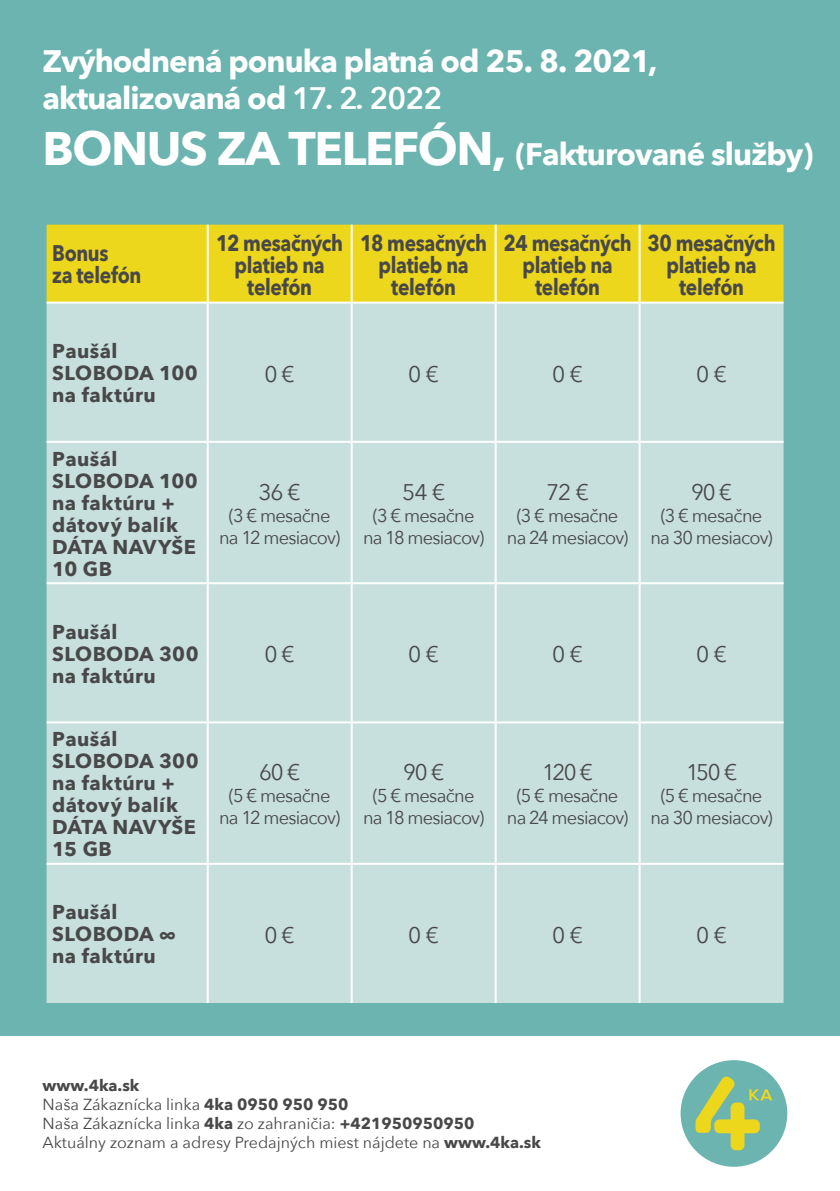
<style>
.page{position:relative;width:840px;height:1191px;background:#fff}
.page>*{position:absolute;margin:0;border:0;box-sizing:border-box;transform-origin:0 0}
.t1{font:700 31px/37.2px "Avenir Next";letter-spacing:-.03em;color:#fff}
.t2{font:700 22.6px/22px "Avenir Next";letter-spacing:-.02em;color:#484848;text-align:center;scale:.85 1}
.t3{font:22.6px "Avenir Next";letter-spacing:-.055em;color:#484848}
.t4{font:700 20px/22px "Avenir Next";letter-spacing:.02em;color:#484848}
.t5{font:18.6px/22px "Avenir Next";letter-spacing:-.04em;color:#484848;text-align:center}
.t6{font:16px/19.2px "Avenir Next";color:#484848}
.s1{font-weight:600}
.s2{font-size:47px}
.s3{font-weight:700}
</style>
<div class="page">
<div style="left:0;top:0;width:839px;height:1191px;background:#6bb4af"></div>
<div style="left:0;top:1036px;width:839px;height:155px;background:#fff"></div>
<div style="left:47px;top:225px;width:736px;height:77px;background:#edd71c"></div>
<div style="left:47px;top:304px;width:736px;height:699px;background:#c7dfdd"></div>
<hr style="left:206px;top:225px;width:2px;height:77px;background:#fff">
<hr style="left:350px;top:225px;width:2px;height:77px;background:#fff">
<hr style="left:494px;top:225px;width:2px;height:77px;background:#fff">
<hr style="left:638px;top:225px;width:2px;height:77px;background:#fff">
<hr style="left:47px;top:302px;width:160px;height:2px;background:#fff">
<hr style="left:207px;top:302px;width:144px;height:2px;background:#fff">
<hr style="left:206px;top:304px;width:2px;height:137px;background:#fff">
<hr style="left:351px;top:302px;width:144px;height:2px;background:#fff">
<hr style="left:350px;top:304px;width:2px;height:137px;background:#fff">
<hr style="left:495px;top:302px;width:144px;height:2px;background:#fff">
<hr style="left:494px;top:304px;width:2px;height:137px;background:#fff">
<hr style="left:639px;top:302px;width:144px;height:2px;background:#fff">
<hr style="left:638px;top:304px;width:2px;height:137px;background:#fff">
<hr style="left:47px;top:441px;width:160px;height:2px;background:#fff">
<hr style="left:207px;top:441px;width:144px;height:2px;background:#fff">
<hr style="left:206px;top:443px;width:2px;height:139px;background:#fff">
<hr style="left:351px;top:441px;width:144px;height:2px;background:#fff">
<hr style="left:350px;top:443px;width:2px;height:139px;background:#fff">
<hr style="left:495px;top:441px;width:144px;height:2px;background:#fff">
<hr style="left:494px;top:443px;width:2px;height:139px;background:#fff">
<hr style="left:639px;top:441px;width:144px;height:2px;background:#fff">
<hr style="left:638px;top:443px;width:2px;height:139px;background:#fff">
<hr style="left:47px;top:582px;width:160px;height:2px;background:#fff">
<hr style="left:207px;top:582px;width:144px;height:2px;background:#fff">
<hr style="left:206px;top:584px;width:2px;height:137px;background:#fff">
<hr style="left:351px;top:582px;width:144px;height:2px;background:#fff">
<hr style="left:350px;top:584px;width:2px;height:137px;background:#fff">
<hr style="left:495px;top:582px;width:144px;height:2px;background:#fff">
<hr style="left:494px;top:584px;width:2px;height:137px;background:#fff">
<hr style="left:639px;top:582px;width:144px;height:2px;background:#fff">
<hr style="left:638px;top:584px;width:2px;height:137px;background:#fff">
<hr style="left:47px;top:721px;width:160px;height:2px;background:#fff">
<hr style="left:207px;top:721px;width:144px;height:2px;background:#fff">
<hr style="left:206px;top:723px;width:2px;height:139px;background:#fff">
<hr style="left:351px;top:721px;width:144px;height:2px;background:#fff">
<hr style="left:350px;top:723px;width:2px;height:139px;background:#fff">
<hr style="left:495px;top:721px;width:144px;height:2px;background:#fff">
<hr style="left:494px;top:723px;width:2px;height:139px;background:#fff">
<hr style="left:639px;top:721px;width:144px;height:2px;background:#fff">
<hr style="left:638px;top:723px;width:2px;height:139px;background:#fff">
<hr style="left:47px;top:862px;width:160px;height:2px;background:#fff">
<hr style="left:207px;top:862px;width:144px;height:2px;background:#fff">
<hr style="left:206px;top:864px;width:2px;height:139px;background:#fff">
<hr style="left:351px;top:862px;width:144px;height:2px;background:#fff">
<hr style="left:350px;top:864px;width:2px;height:139px;background:#fff">
<hr style="left:495px;top:862px;width:144px;height:2px;background:#fff">
<hr style="left:494px;top:864px;width:2px;height:139px;background:#fff">
<hr style="left:639px;top:862px;width:144px;height:2px;background:#fff">
<hr style="left:638px;top:864px;width:2px;height:139px;background:#fff">
<svg style="left:680px;top:1060px;width:106px;height:106px"></svg>
<h1 class="t1" style="left:43px;top:42px;width:616px">Zvýhodnená ponuka platná od 25. 8. 2021, aktualizovaná od <span class="s1">17. 2. 2022</span></h1>
<h1 class="t1" style="left:43px;top:136px;width:771px"><span class="s2">BONUS ZA TELEFÓN,</span> (Fakturované služby)</h1>
<p class="t2" style="left:52px;top:242px;width:106px;text-align:left">Bonus<br>za telefón</p>
<p class="t2" style="left:216px;top:232px;width:151px">12 mesačných platieb na telefón</p>
<p class="t2" style="left:360px;top:232px;width:151px">18 mesačných platieb na telefón</p>
<p class="t2" style="left:503px;top:232px;width:152px">24 mesačných platieb na telefón</p>
<p class="t2" style="left:647px;top:231px;width:152px">30 mesačných platieb na telefón</p>
<p class="t4" style="left:52px;top:340px;width:147px">Paušál<br>SLOBODA 100 na faktúru</p>
<p class="t4" style="left:52px;top:447px;width:147px">Paušál<br>SLOBODA 100 na faktúru + dátový balík<br>DÁTA NAVYŠE<br>10 GB</p>
<p class="t4" style="left:52px;top:620px;width:148px">Paušál<br>SLOBODA 300 na faktúru</p>
<p class="t4" style="left:52px;top:728px;width:148px">Paušál<br>SLOBODA 300 na faktúru + dátový balík<br>DÁTA NAVYŠE<br>15 GB</p>
<p class="t4" style="left:52px;top:901px;width:125px">Paušál<br>SLOBODA ∞ na faktúru</p>
<p class="t3" style="left:264px;top:354px;width:32px">0 €</p>
<p class="t3" style="left:408px;top:354px;width:32px">0 €</p>
<p class="t3" style="left:552px;top:354px;width:32px">0 €</p>
<p class="t3" style="left:695px;top:354px;width:32px">0 €</p>
<p class="t3" style="left:258px;top:473px;width:44px">36 €</p>
<p class="t5" style="left:219px;top:503px;width:122px">(3 € mesačne na 12 mesiacov)</p>
<p class="t3" style="left:402px;top:473px;width:45px">54 €</p>
<p class="t5" style="left:363px;top:503px;width:123px">(3 € mesačne na 18 mesiacov)</p>
<p class="t3" style="left:546px;top:473px;width:44px">72 €</p>
<p class="t5" style="left:506px;top:503px;width:123px">(3 € mesačne na 24 mesiacov)</p>
<p class="t3" style="left:690px;top:473px;width:42px">90 €</p>
<p class="t5" style="left:650px;top:503px;width:124px">(3 € mesačne na 30 mesiacov)</p>
<p class="t3" style="left:264px;top:635px;width:32px">0 €</p>
<p class="t3" style="left:408px;top:635px;width:32px">0 €</p>
<p class="t3" style="left:552px;top:635px;width:32px">0 €</p>
<p class="t3" style="left:695px;top:635px;width:32px">0 €</p>
<p class="t3" style="left:259px;top:753px;width:42px">60 €</p>
<p class="t5" style="left:219px;top:784px;width:122px">(5 € mesačne na 12 mesiacov)</p>
<p class="t3" style="left:403px;top:753px;width:42px">90 €</p>
<p class="t5" style="left:363px;top:784px;width:123px">(5 € mesačne na 18 mesiacov)</p>
<p class="t3" style="left:542px;top:753px;width:52px">120 €</p>
<p class="t5" style="left:506px;top:784px;width:123px">(5 € mesačne na 24 mesiacov)</p>
<p class="t3" style="left:685px;top:753px;width:53px">150 €</p>
<p class="t5" style="left:650px;top:784px;width:124px">(5 € mesačne na 30 mesiacov)</p>
<p class="t3" style="left:264px;top:915px;width:32px">0 €</p>
<p class="t3" style="left:408px;top:915px;width:32px">0 €</p>
<p class="t3" style="left:552px;top:915px;width:32px">0 €</p>
<p class="t3" style="left:695px;top:915px;width:32px">0 €</p>
<p class="t6" style="left:43px;top:1074px;width:499px"><span class="s3">www.4ka.sk<br></span>Naša Zákaznícka linka <span class="s3">4ka 0950 950 950<br></span>Naša Zákaznícka linka <span class="s3">4ka</span> zo zahraničia: <span class="s3">+421950950950<br></span>Aktuálny zoznam a adresy Predajných miest nájdete na <span class="s3">www.4ka.sk</span></p>
</div>
